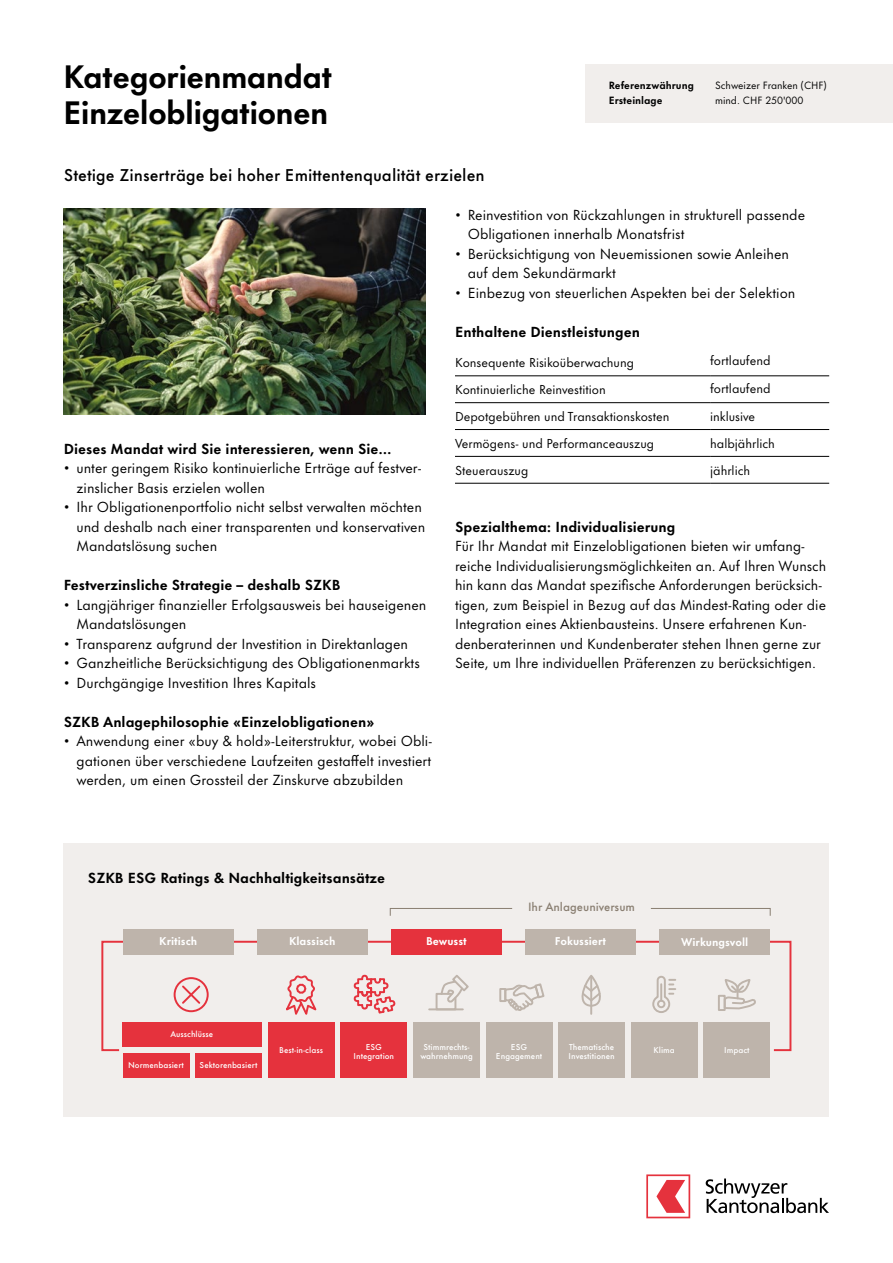
<style>
.page{position:relative;width:893px;height:1263px;background:#fff}
.page>*{position:absolute;margin:0;border:0;box-sizing:border-box;transform-origin:0 0}
.t1{font:700 30px/36px "Futura Now Headline";color:#000}
.t2{font:500 15.75px "Futura Now Text";color:#000}
.t3{font:13.5px/19.5px "Futura Now Text";color:#000}
.t4{font:700 13.5px "Futura Now Text";color:#000}
.t5{font:12px "Futura Now Text";color:#000}
.t6{font:500 11.1px "Futura Now Text";color:#897e71}
.t7{font:700 10.5px "Futura Now Text";color:#fff}
.t8{font:9.75px "Futura Now Text";color:#000}
.t9{font:700 9.75px "Futura Now Text";color:#000}
.t10{font:500 7.8px/9.4px "Futura Now Text";color:#fff;text-align:center}
</style>
<div class="page">
<svg style="left:706px;top:1178px;width:123px;height:35px"></svg>
<svg style="left:646px;top:1174px;width:44px;height:44px"></svg>
<hr style="left:455px;top:376px;width:255px;height:1px;background:#000">
<hr style="left:710px;top:376px;width:119px;height:1px;background:#000">
<hr style="left:455px;top:402px;width:255px;height:1px;background:#000">
<hr style="left:710px;top:402px;width:119px;height:1px;background:#000">
<hr style="left:455px;top:429px;width:255px;height:1px;background:#000">
<hr style="left:710px;top:429px;width:119px;height:1px;background:#000">
<hr style="left:455px;top:456px;width:255px;height:1px;background:#000">
<hr style="left:710px;top:456px;width:119px;height:1px;background:#000">
<hr style="left:455px;top:483px;width:255px;height:1px;background:#000">
<hr style="left:710px;top:483px;width:119px;height:1px;background:#000">
<div style="left:64px;top:844px;width:765px;height:273px;background:#f1eeec"></div>
<svg style="left:101px;top:940px;width:691px;height:112px"></svg>
<div style="left:123px;top:1022px;width:139px;height:25px;background:#e5323d"></div>
<div style="left:123px;top:1053px;width:66px;height:25px;background:#e5323d"></div>
<div style="left:195px;top:1053px;width:67px;height:25px;background:#e5323d"></div>
<div style="left:704px;top:1022px;width:66px;height:56px;background:#beb4ab"></div>
<div style="left:631px;top:1022px;width:67px;height:56px;background:#beb4ab"></div>
<div style="left:558px;top:1022px;width:67px;height:56px;background:#beb4ab"></div>
<div style="left:486px;top:1022px;width:66px;height:56px;background:#beb4ab"></div>
<div style="left:340px;top:1022px;width:67px;height:56px;background:#e5323d"></div>
<div style="left:268px;top:1022px;width:66px;height:56px;background:#e5323d"></div>
<div style="left:123px;top:929px;width:111px;height:26px;background:#beb4ab"></div>
<div style="left:257px;top:929px;width:111px;height:26px;background:#beb4ab"></div>
<div style="left:391px;top:929px;width:111px;height:26px;background:#e5323d"></div>
<div style="left:525px;top:929px;width:111px;height:26px;background:#beb4ab"></div>
<div style="left:659px;top:929px;width:111px;height:26px;background:#beb4ab"></div>
<div style="left:499px;top:988px;width:7px;height:14px;border:2px solid #beb4ab"></div>
<svg style="left:503px;top:982px;width:43px;height:31px"></svg>
<div style="left:174px;top:977px;width:35px;height:35px;border:2px solid #e5323d;border-radius:50%"></div>
<svg style="left:180px;top:984px;width:22px;height:21px"></svg>
<div style="left:718px;top:995px;width:8px;height:16px;border:2px solid #beb4ab"></div>
<svg style="left:723px;top:980px;width:32px;height:30px"></svg>
<svg style="left:651px;top:975px;width:24px;height:39px"></svg>
<div style="left:657px;top:1000px;width:8px;height:8px;border:2px solid #beb4ab;border-radius:50%"></div>
<hr style="left:590px;top:976px;width:2px;height:38px;background:#beb4ab">
<svg style="left:576px;top:973px;width:30px;height:35px"></svg>
<svg style="left:283px;top:974px;width:37px;height:46px"></svg>
<svg style="left:353px;top:974px;width:44px;height:41px"></svg>
<svg style="left:650px;top:908px;width:121px;height:8px"></svg>
<svg style="left:389px;top:908px;width:124px;height:8px"></svg>
<div style="left:413px;top:1022px;width:67px;height:56px;background:#beb4ab"></div>
<hr style="left:429px;top:1008px;width:34px;height:2px;background:#beb4ab">
<svg style="left:435px;top:973px;width:35px;height:38px"></svg>
<img style="left:64px;top:209px;width:361px;height:206px">
<div style="left:585px;top:64px;width:308px;height:58px;background:#f1eeec"></div>
<h1 class="t1" style="left:64px;top:57px;width:270px">Kategorienmandat<br>Einzelobligationen</h1>
<p class="t2" style="left:64px;top:162px;width:422px">Stetige Zinserträge bei hoher Emittentenqualität erzielen</p>
<p class="t9" style="left:609px;top:77px;width:87px">Referenzwährung</p>
<p class="t8" style="left:715px;top:77px;width:113px">Schweizer Franken (CHF)</p>
<p class="t9" style="left:609px;top:92px;width:55px">Ersteinlage</p>
<p class="t8" style="left:715px;top:92px;width:90px">mind. CHF 250'000</p>
<p class="t4" style="left:64px;top:437px;width:329px">Dieses Mandat wird Sie interessieren, wenn Sie…</p>
<p class="t3" style="left:77px;top:458px;width:346px;text-indent:-13px">• unter geringem Risiko kontinuierliche Erträge auf festver&shy;zinslicher Basis erzielen wollen</p>
<p class="t3" style="left:77px;top:497px;width:350px;text-indent:-13px">• Ihr Obligationenportfolio nicht selbst verwalten möchten und deshalb nach einer transparenten und konservativen<br>Mandatslösung suchen</p>
<p class="t4" style="left:64px;top:574px;width:278px">Festverzinsliche Strategie – deshalb SZKB</p>
<p class="t3" style="left:77px;top:594px;width:351px;text-indent:-13px">• Langjähriger finanzieller Erfolgsausweis bei hauseigenen<br>Mandatslösungen</p>
<p class="t3" style="left:64px;top:633px;width:346px">• Transparenz aufgrund der Investition in Direktanlagen</p>
<p class="t3" style="left:64px;top:652px;width:358px">• Ganzheitliche Berücksichtigung des Obligationenmarkts</p>
<p class="t3" style="left:64px;top:672px;width:254px">• Durchgängige Investition Ihres Kapitals</p>
<p class="t4" style="left:64px;top:710px;width:312px">SZKB Anlagephilosophie «Einzelobligationen»</p>
<p class="t3" style="left:77px;top:730px;width:357px;text-align:justify;text-indent:-13px">• Anwendung einer «buy &amp; hold»-Leiterstruktur, wobei Obli&shy;gationen über verschiedene Laufzeiten gestaffelt investiert werden, um einen Grossteil der Zinskurve abzubilden</p>
<p class="t3" style="left:468px;top:204px;width:339px;text-indent:-13px">• Reinvestition von Rückzahlungen in strukturell passende<br>Obligationen innerhalb Monatsfrist</p>
<p class="t3" style="left:468px;top:243px;width:323px;text-indent:-13px">• Berücksichtigung von Neuemissionen sowie Anleihen auf dem Sekundärmarkt</p>
<p class="t3" style="left:455px;top:282px;width:342px">• Einbezug von steuerlichen Aspekten bei der Selektion</p>
<p class="t4" style="left:455px;top:320px;width:186px">Enthaltene Dienstleistungen</p>
<p class="t5" style="left:455px;top:353px;width:180px">Konsequente Risikoüberwachung</p>
<p class="t5" style="left:710px;top:351px;width:62px">fortlaufend</p>
<p class="t5" style="left:455px;top:380px;width:152px">Kontinuierliche Reinvestition</p>
<p class="t5" style="left:710px;top:378px;width:62px">fortlaufend</p>
<p class="t5" style="left:455px;top:407px;width:216px">Depotgebühren und Transaktionskosten</p>
<p class="t5" style="left:710px;top:407px;width:47px">inklusive</p>
<p class="t5" style="left:455px;top:434px;width:201px">Vermögens- und Performanceauszug</p>
<p class="t5" style="left:710px;top:434px;width:66px">halbjährlich</p>
<p class="t5" style="left:455px;top:461px;width:75px">Steuerauszug</p>
<p class="t5" style="left:710px;top:461px;width:42px">jährlich</p>
<p class="t4" style="left:455px;top:515px;width:222px">Spezialthema: Individualisierung</p>
<p class="t3" style="left:455px;top:536px;width:373px">Für Ihr Mandat mit Einzelobligationen bieten wir umfang&shy;reiche Individualisierungsmöglichkeiten an. Auf Ihren Wunsch hin kann das Mandat spezifische Anforderungen berücksich&shy;tigen, zum Beispiel in Bezug auf das Mindest-Rating oder die Integration eines Aktienbausteins. Unsere erfahrenen Kun&shy;denberaterinnen und Kundenberater stehen Ihnen gerne zur Seite, um Ihre individuellen Präferenzen zu berücksichtigen.</p>
<p class="t4" style="left:88px;top:866px;width:299px">SZKB ESG Ratings &amp; Nachhaltigkeitsansätze</p>
<p class="t6" style="left:528px;top:898px;width:109px">Ihr Anlageuniversum</p>
<p class="t7" style="left:159px;top:932px;width:39px">Kritisch</p>
<p class="t7" style="left:289px;top:932px;width:48px">Klassisch</p>
<p class="t7" style="left:426px;top:932px;width:42px">Bewusst</p>
<p class="t7" style="left:555px;top:932px;width:53px">Fokussiert</p>
<p class="t7" style="left:681px;top:933px;width:69px">Wirkungsvoll</p>
<p class="t10" style="left:170px;top:1029px;width:44px">Ausschlüsse</p>
<p class="t10" style="left:128px;top:1059px;width:57px">Normenbasiert</p>
<p class="t10" style="left:200px;top:1059px;width:59px">Sektorenbasiert</p>
<p class="t10" style="left:279px;top:1044px;width:45px">Best-in-class</p>
<p class="t10" style="left:354px;top:1041px;width:42px">ESG<br>Integration</p>
<p class="t10" style="left:496px;top:1041px;width:48px">ESG<br>Engagement</p>
<p class="t10" style="left:569px;top:1041px;width:48px;text-align:left">Thematische<br>Investitionen</p>
<p class="t10" style="left:654px;top:1044px;width:23px">Klima</p>
<p class="t10" style="left:724px;top:1044px;width:27px">Impact</p>
<p class="t10" style="left:420px;top:1041px;width:54px">Stimmrechts&shy;wahrnehmung</p>
</div>
